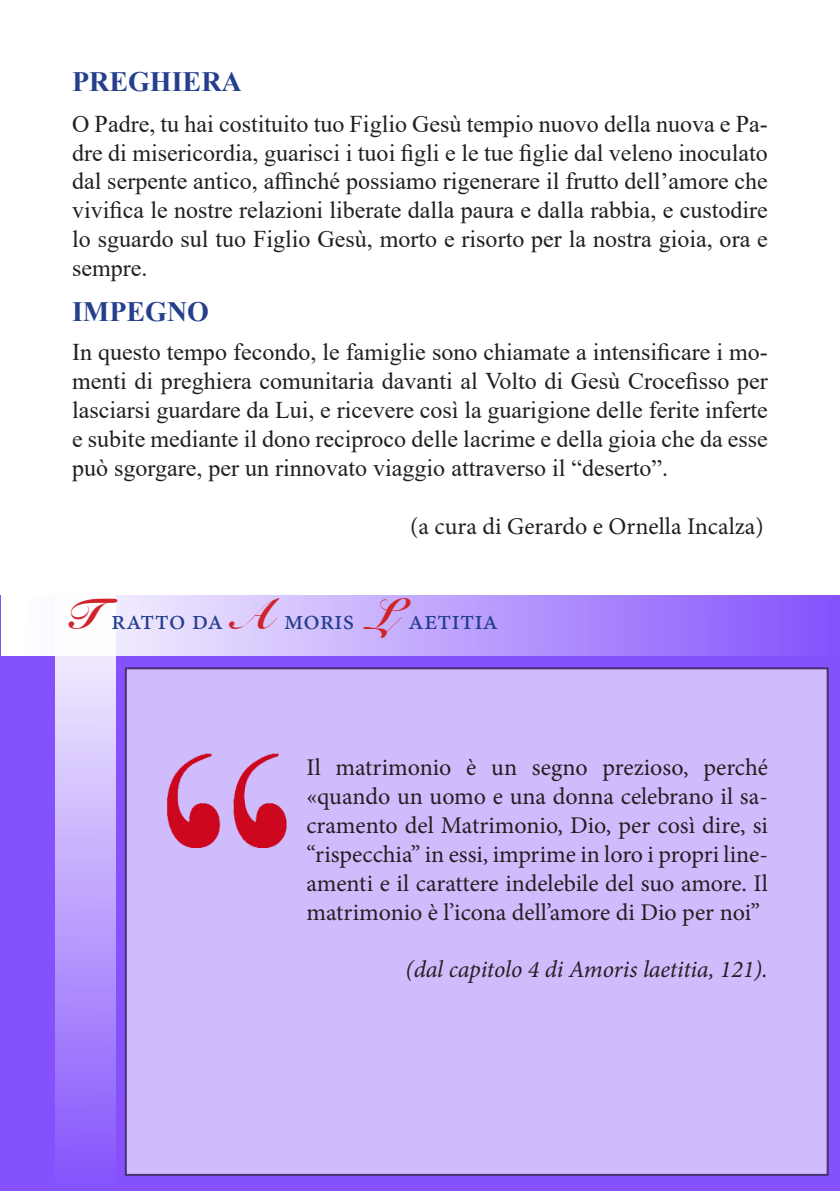
<style>
.page{position:relative;width:840px;height:1191px;background:#fff}
.page>*{position:absolute;margin:0;border:0;box-sizing:border-box;transform-origin:0 0}
.t1{font:28px "Minion Pro";letter-spacing:-.005em;color:#253f8e}
.t2{font:700 28px "Times New Roman";color:#253f8e}
.t3{font:24px/28.8px "Times New Roman";color:#231f20;text-align:justify}
.t4{font:24px/28.8px "Minion Pro";color:#231f20;text-align:justify}
.t5{font:italic 24px "Minion Pro";letter-spacing:-.01em;color:#231f20}
.s1{font-family:"Snell BT";font-weight:900;font-size:44px;color:#d1232a}
</style>
<div class="page">
<svg style="left:0;top:595px;width:839px;height:596px;background:#8251f5"></svg>
<div style="left:1px;top:595px;width:837px;height:61px;background:linear-gradient(to right,#fff,#8552fc)"></div>
<div style="left:55px;top:567px;width:60px;height:624px;background:linear-gradient(to bottom,#fff,#8451fc)"></div>
<div style="left:126px;top:668px;width:701px;height:506px;background:#d0bcfd"></div>
<img style="left:166px;top:753px;width:121px;height:96px">
<p class="t2" style="left:72px;top:61px;width:171px">PREGHIERA</p>
<p class="t3" style="left:72px;top:109px;width:697px">O Padre, tu hai costituito tuo Figlio Gesù tempio nuovo della nuova e Pa&shy;dre di misericordia, guarisci i tuoi figli e le tue figlie dal veleno inoculato dal serpente antico, affinché possiamo rigenerare il frutto dell’amore che vivifica le nostre relazioni liberate dalla paura e dalla rabbia, e custodire lo sguardo sul tuo Figlio Gesù, morto e risorto per la nostra gioia, ora e sempre.</p>
<p class="t2" style="left:72px;top:292px;width:138px">IMPEGNO</p>
<p class="t3" style="left:72px;top:337px;width:697px">In questo tempo fecondo, le famiglie sono chiamate a intensificare i mo&shy;menti di preghiera comunitaria davanti al Volto di Gesù Crocefisso per lasciarsi guardare da Lui, e ricevere così la guarigione delle ferite inferte e subite mediante il dono reciproco delle lacrime e della gioia che da esse può sgorgare, per un rinnovato viaggio attraverso il “deserto”.</p>
<p class="t4" style="left:410px;top:511px;width:355px">(a cura di Gerardo e Ornella Incalza)</p>
<p class="t1" style="left:72px;top:601px;width:427px"><span class="s1">T</span>ratto da <span class="s1">A</span>moris <span class="s1">L</span>aetitia</p>
<p class="t4" style="left:306px;top:753px;width:462px">Il matrimonio è un segno prezioso, perché «quando un uomo e una donna celebrano il sa&shy;cramento del Matrimonio, Dio, per così dire, si “rispecchia” in essi, imprime in loro i propri line&shy;amenti e il carattere indelebile del suo amore. Il matrimonio è l’icona dell’amore di Dio per noi”</p>
<p class="t5" style="left:405px;top:953px;width:363px">(dal capitolo 4 di Amoris laetitia, 121).</p>
</div>
